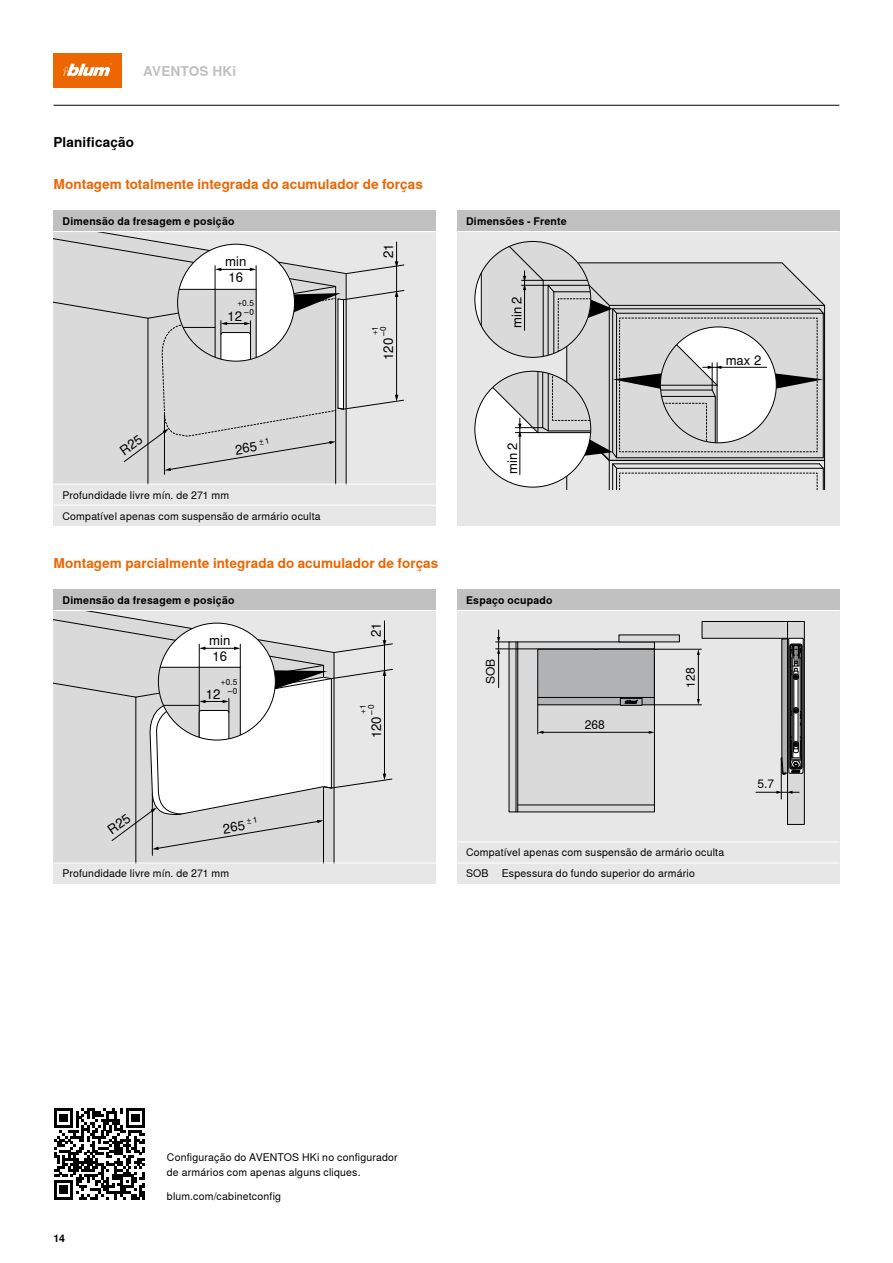
<style>
.page{position:relative;width:893px;height:1263px;background:#fff}
.page>*{position:absolute;margin:0;border:0;box-sizing:border-box;transform-origin:0 0}
.t1{font:700 13.5px "Nimbus Sans Global";color:#ec6602}
.t2{font:700 13.5px "Nimbus Sans Global";letter-spacing:.015em;color:#000}
.t3{font:700 13.5px "Nimbus Sans Global";letter-spacing:.01em;color:#c0c0c1}
.t4{font:13.2px/15.9px "Nimbus Sans Global";color:#000}
.t5{font:13.05px "Nimbus Sans Global";color:#000}
.t6{font:12px "Nimbus Sans Global";color:#000}
.t7{font:10.5px/21px "Nimbus Sans Global";letter-spacing:.02em;color:#000}
.t8{font:700 10.5px "Nimbus Sans Global";letter-spacing:.025em;color:#000}
.t9{font:8.25px/8.2px "Nimbus Sans Global";color:#000;text-align:right}
</style>
<div class="page">
<div style="left:54px;top:54px;width:68px;height:34px;background:#ec6602"></div>
<svg style="left:63px;top:63px;width:49px;height:13px"></svg>
<div style="left:54px;top:210px;width:382px;height:22px;background:#c0c0c1"></div>
<div style="left:457px;top:210px;width:382px;height:22px;background:#c0c0c1"></div>
<div style="left:457px;top:232px;width:382px;height:294px;background:#e7e7e7"></div>
<svg style="left:477px;top:241px;width:348px;height:248px"></svg>
<div style="left:54px;top:232px;width:382px;height:294px;background:#e7e7e7"></div>
<svg style="left:54px;top:471px;width:293px;height:13px"></svg>
<hr style="left:335px;top:286px;width:1px;height:198px;background:#000">
<hr style="left:148px;top:318px;width:1px;height:166px;background:#000">
<hr style="left:164px;top:415px;width:1px;height:59px;background:#000">
<div style="left:54px;top:589px;width:382px;height:21px;background:#c0c0c1"></div>
<div style="left:457px;top:589px;width:382px;height:21px;background:#c0c0c1"></div>
<div style="left:457px;top:610px;width:382px;height:274px;background:#e7e7e7"></div>
<div style="left:702px;top:621px;width:85px;height:17px;background:#dadada"></div>
<div style="left:702px;top:621px;width:86px;height:17px;border:1px solid #000"></div>
<div style="left:787px;top:621px;width:17px;height:203px;background:#dadada"></div>
<div style="left:787px;top:621px;width:17px;height:204px;border:1px solid #000"></div>
<svg style="left:781px;top:638px;width:23px;height:147px;background:#666667"></svg>
<hr style="left:781px;top:758px;width:1px;height:41px;background:#000">
<svg style="left:756px;top:791px;width:43px;height:3px"></svg>
<div style="left:509px;top:642px;width:145px;height:170px;background:#dadada"></div>
<hr style="left:516px;top:642px;width:1px;height:170px;background:#000">
<hr style="left:517px;top:642px;width:1px;height:170px;background:#000">
<hr style="left:518px;top:649px;width:136px;height:1px;background:#000">
<hr style="left:518px;top:805px;width:136px;height:1px;background:#000">
<div style="left:619px;top:635px;width:60px;height:7px;background:#dadada"></div>
<hr style="left:498px;top:653px;width:1px;height:35px;background:#000">
<svg style="left:537px;top:649px;width:118px;height:85px"></svg>
<hr style="left:654px;top:649px;width:47px;height:1px;background:#000">
<hr style="left:654px;top:704px;width:47px;height:1px;background:#000">
<hr style="left:698px;top:654px;width:1px;height:46px;background:#000">
<svg style="left:697px;top:649px;width:3px;height:6px"></svg>
<svg style="left:697px;top:699px;width:3px;height:6px"></svg>
<svg style="left:496px;top:630px;width:22px;height:24px"></svg>
<div style="left:54px;top:610px;width:382px;height:274px;background:#e7e7e7"></div>
<svg style="left:54px;top:850px;width:280px;height:13px"></svg>
<hr style="left:323px;top:787px;width:1px;height:76px;background:#000">
<hr style="left:136px;top:697px;width:1px;height:166px;background:#000">
<hr style="left:152px;top:793px;width:1px;height:62px;background:#000">
<svg style="left:54px;top:1199px;width:91px;height:1px"></svg>
<svg style="left:54px;top:1108px;width:91px;height:91px"></svg>
<hr style="left:54px;top:105px;width:785px;height:1px;background:#000">
<hr style="left:54px;top:484px;width:382px;height:1px;background:#fff">
<hr style="left:54px;top:505px;width:382px;height:1px;background:#fff">
<hr style="left:54px;top:863px;width:382px;height:1px;background:#fff">
<hr style="left:54px;top:231px;width:382px;height:1px;background:#fff">
<hr style="left:457px;top:231px;width:382px;height:1px;background:#fff">
<hr style="left:54px;top:610px;width:382px;height:1px;background:#fff">
<hr style="left:457px;top:610px;width:382px;height:1px;background:#fff">
<hr style="left:457px;top:842px;width:382px;height:1px;background:#fff">
<hr style="left:457px;top:863px;width:382px;height:1px;background:#fff">
<svg style="left:54px;top:232px;width:350px;height:239px"></svg>
<svg style="left:54px;top:610px;width:339px;height:240px"></svg>
<p class="t3" style="left:143px;top:63px;width:95px">AVENTOS HKi</p>
<p class="t2" style="left:54px;top:135px;width:82px">Planificação</p>
<p class="t1" style="left:54px;top:177px;width:371px">Montagem totalmente integrada do acumulador de forças</p>
<p class="t8" style="left:63px;top:215px;width:173px">Dimensão da fresagem e posição</p>
<p class="t8" style="left:466px;top:215px;width:102px">Dimensões - Frente</p>
<p class="t4" style="left:225px;top:253px;width:23px">min<br>16</p>
<p class="t9" style="left:237px;top:299px;width:18px">+0.5 –0</p>
<p class="t4" style="left:228px;top:309px;width:16px">12</p>
<p class="t4" style="left:234px;top:442px;width:37px;rotate:-10deg">265 <sup>±</sup> <sup>1</sup></p>
<p class="t7" style="left:63px;top:484px;width:168px">Profundidade livre mín. de 271 mm</p>
<p class="t7" style="left:63px;top:505px;width:260px">Compatível apenas com suspensão de armário oculta</p>
<p class="t4" style="left:380px;top:258px;width:16px;rotate:-90deg">21</p>
<p class="t9" style="left:371px;top:336px;width:11px;text-align:left;rotate:-90deg">+1 –0</p>
<p class="t4" style="left:380px;top:360px;width:24px;rotate:-90deg">120</p>
<p class="t1" style="left:54px;top:556px;width:386px">Montagem parcialmente integrada do acumulador de forças</p>
<p class="t5" style="left:509px;top:328px;width:33px;rotate:-90deg">min 2</p>
<p class="t5" style="left:505px;top:474px;width:33px;rotate:-90deg">min 2</p>
<p class="t8" style="left:63px;top:594px;width:173px">Dimensão da fresagem e posição</p>
<p class="t8" style="left:466px;top:594px;width:88px">Espaço ocupado</p>
<p class="t4" style="left:209px;top:633px;width:23px">min<br>16</p>
<p class="t9" style="left:221px;top:678px;width:18px">+0.5 –0</p>
<p class="t4" style="left:206px;top:687px;width:16px">12</p>
<p class="t4" style="left:368px;top:637px;width:16px;rotate:-90deg">21</p>
<p class="t9" style="left:359px;top:715px;width:11px;text-align:left;rotate:-90deg">+1 –0</p>
<p class="t4" style="left:368px;top:738px;width:24px;rotate:-90deg">120</p>
<p class="t6" style="left:483px;top:684px;width:27px;rotate:-90deg">SOB</p>
<p class="t6" style="left:684px;top:688px;width:22px;rotate:-90deg">128</p>
<p class="t6" style="left:585px;top:718px;width:22px">268</p>
<p class="t5" style="left:726px;top:353px;width:37px">max 2</p>
<p class="t6" style="left:757px;top:777px;width:18px">5.7</p>
<p class="t7" style="left:63px;top:863px;width:168px">Profundidade livre mín. de 271 mm</p>
<p class="t7" style="left:502px;top:842px;width:224px;text-indent:-36px">Compatível apenas com suspensão de armário oculta<br>Espessura do fundo superior do armário</p>
<p class="t7" style="left:466px;top:863px;width:24px">SOB</p>
<p class="t8" style="left:54px;top:1232px;width:13px">14</p>
<p class="t7" style="left:167px;top:1150px;width:232px;line-height:15px">Configuração do AVENTOS HKi no configurador de armários com apenas alguns cliques.</p>
<p class="t7" style="left:167px;top:1186px;width:116px">blum.com/cabinetconfig</p>
</div>
